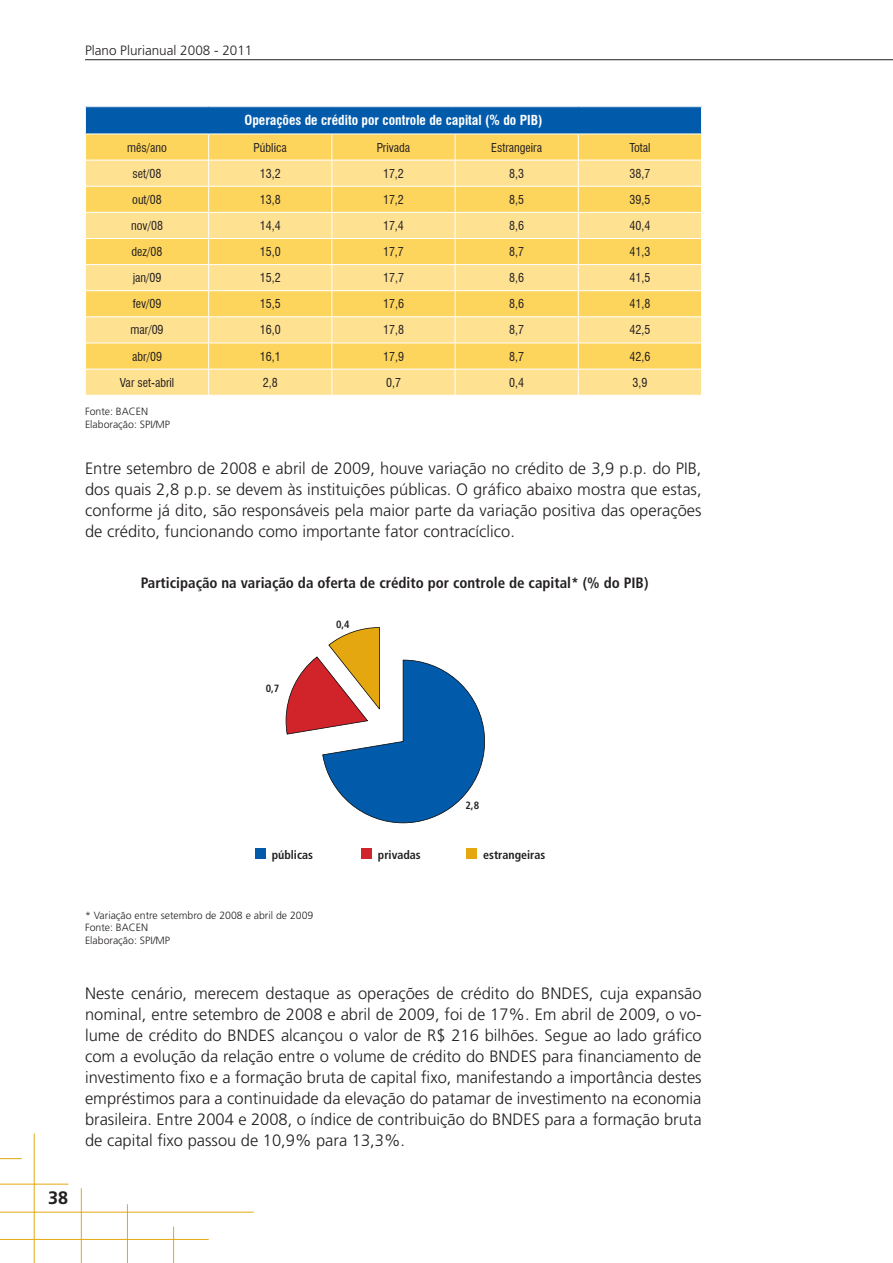
<style>
.page{position:relative;width:893px;height:1263px;background:#fff}
.page>*{position:absolute;margin:0;border:0;box-sizing:border-box;transform-origin:0 0}
.t1{font:700 18px "Frutiger";color:#231f20}
.t2{font:300 16.5px/21px "Frutiger";color:#231f20;text-align:justify}
.t3{font:700 condensed 15px "Frutiger";color:#231f20}
.t4{font:700 condensed 13.5px "Swiss 721 BT";color:#fff}
.t5{font:300 13.5px "Frutiger";color:#231f20}
.t6{font:condensed 12px "Swiss 721 BT";color:#231f20}
.t7{font:700 condensed 12px "Frutiger";color:#231f20}
.t8{font:300 10.5px/12.6px "Frutiger";color:#231f20}
.t9{font:700 condensed 10.5px "Frutiger";color:#231f20}
</style>
<div class="page">
<hr style="left:85px;top:59px;width:808px;height:1px;background:#231f20">
<hr style="left:34px;top:1133px;width:1px;height:130px;background:#e5a710">
<hr style="left:81px;top:1188px;width:1px;height:75px;background:#e5a710">
<hr style="left:127px;top:1204px;width:1px;height:59px;background:#e5a710">
<hr style="left:173px;top:1226px;width:1px;height:37px;background:#e5a710">
<hr style="left:0;top:1212px;width:254px;height:1px;background:#e5a710">
<hr style="left:0;top:1239px;width:209px;height:1px;background:#e5a710">
<hr style="left:0;top:1184px;width:68px;height:1px;background:#e5a710">
<svg style="left:0;top:1158px;width:22px;height:1px"></svg>
<div style="left:85px;top:107px;width:616px;height:27px;background:#015aaa"></div>
<div style="left:86px;top:135px;width:615px;height:25px;background:#fed55c"></div>
<svg style="left:86px;top:161px;width:615px;height:234px;background:#fedc7b"></svg>
<hr style="left:85px;top:186px;width:124px;height:1px;background:#fff">
<hr style="left:209px;top:186px;width:123px;height:1px;background:#fff">
<hr style="left:332px;top:186px;width:123px;height:1px;background:#fff">
<hr style="left:455px;top:186px;width:123px;height:1px;background:#fff">
<hr style="left:578px;top:186px;width:124px;height:1px;background:#fff">
<hr style="left:85px;top:212px;width:124px;height:1px;background:#fff">
<hr style="left:85px;top:238px;width:124px;height:1px;background:#fff">
<hr style="left:209px;top:212px;width:123px;height:1px;background:#fff">
<hr style="left:209px;top:238px;width:123px;height:1px;background:#fff">
<hr style="left:332px;top:212px;width:123px;height:1px;background:#fff">
<hr style="left:332px;top:238px;width:123px;height:1px;background:#fff">
<hr style="left:455px;top:212px;width:123px;height:1px;background:#fff">
<hr style="left:455px;top:238px;width:123px;height:1px;background:#fff">
<hr style="left:578px;top:212px;width:124px;height:1px;background:#fff">
<hr style="left:578px;top:238px;width:124px;height:1px;background:#fff">
<hr style="left:85px;top:264px;width:124px;height:1px;background:#fff">
<hr style="left:85px;top:290px;width:124px;height:1px;background:#fff">
<hr style="left:209px;top:264px;width:123px;height:1px;background:#fff">
<hr style="left:209px;top:290px;width:123px;height:1px;background:#fff">
<hr style="left:332px;top:264px;width:123px;height:1px;background:#fff">
<hr style="left:332px;top:290px;width:123px;height:1px;background:#fff">
<hr style="left:455px;top:264px;width:123px;height:1px;background:#fff">
<hr style="left:455px;top:290px;width:123px;height:1px;background:#fff">
<hr style="left:578px;top:264px;width:124px;height:1px;background:#fff">
<hr style="left:578px;top:290px;width:124px;height:1px;background:#fff">
<hr style="left:85px;top:316px;width:124px;height:1px;background:#fff">
<hr style="left:85px;top:343px;width:124px;height:1px;background:#fff">
<hr style="left:209px;top:316px;width:123px;height:1px;background:#fff">
<hr style="left:209px;top:343px;width:123px;height:1px;background:#fff">
<hr style="left:332px;top:316px;width:123px;height:1px;background:#fff">
<hr style="left:332px;top:343px;width:123px;height:1px;background:#fff">
<hr style="left:455px;top:316px;width:123px;height:1px;background:#fff">
<hr style="left:455px;top:343px;width:123px;height:1px;background:#fff">
<hr style="left:578px;top:316px;width:124px;height:1px;background:#fff">
<hr style="left:578px;top:343px;width:124px;height:1px;background:#fff">
<hr style="left:85px;top:369px;width:124px;height:1px;background:#fff">
<svg style="left:85px;top:107px;width:1px;height:288px"></svg>
<hr style="left:209px;top:369px;width:123px;height:1px;background:#fff">
<svg style="left:208px;top:134px;width:1px;height:261px"></svg>
<hr style="left:332px;top:369px;width:123px;height:1px;background:#fff">
<svg style="left:331px;top:134px;width:1px;height:261px"></svg>
<hr style="left:455px;top:369px;width:123px;height:1px;background:#fff">
<svg style="left:455px;top:134px;width:1px;height:261px"></svg>
<hr style="left:578px;top:369px;width:124px;height:1px;background:#fff">
<svg style="left:578px;top:134px;width:1px;height:261px"></svg>
<svg style="left:701px;top:107px;width:1px;height:263px"></svg>
<svg style="left:285px;top:627px;width:200px;height:197px"></svg>
<div style="left:256px;top:849px;width:10px;height:10px;background:#015aaa"></div>
<div style="left:361px;top:849px;width:10px;height:10px;background:#d1232a"></div>
<div style="left:466px;top:849px;width:10px;height:10px;background:#e5a710"></div>
<p class="t5" style="left:85px;top:43px;width:169px">Plano Plurianual 2008 - 2011</p>
<p class="t4" style="left:244px;top:112px;width:300px">Operações de crédito por controle de capital (% do PIB)</p>
<p class="t6" style="left:127px;top:140px;width:41px">mês/ano</p>
<p class="t6" style="left:254px;top:140px;width:35px">Pública</p>
<p class="t6" style="left:377px;top:140px;width:35px">Privada</p>
<p class="t6" style="left:491px;top:140px;width:52px">Estrangeira</p>
<p class="t6" style="left:629px;top:140px;width:23px">Total</p>
<p class="t6" style="left:133px;top:166px;width:30px">set/08</p>
<p class="t6" style="left:260px;top:166px;width:22px">13,2</p>
<p class="t6" style="left:383px;top:166px;width:22px">17,2</p>
<p class="t6" style="left:509px;top:166px;width:16px">8,3</p>
<p class="t6" style="left:629px;top:166px;width:22px">38,7</p>
<p class="t6" style="left:132px;top:192px;width:31px">out/08</p>
<p class="t6" style="left:260px;top:192px;width:22px">13,8</p>
<p class="t6" style="left:383px;top:192px;width:22px">17,2</p>
<p class="t6" style="left:509px;top:192px;width:16px">8,5</p>
<p class="t6" style="left:629px;top:192px;width:22px">39,5</p>
<p class="t6" style="left:131px;top:218px;width:33px">nov/08</p>
<p class="t6" style="left:260px;top:218px;width:22px">14,4</p>
<p class="t6" style="left:383px;top:218px;width:22px">17,4</p>
<p class="t6" style="left:509px;top:218px;width:16px">8,6</p>
<p class="t6" style="left:629px;top:218px;width:22px">40,4</p>
<p class="t6" style="left:132px;top:244px;width:32px">dez/08</p>
<p class="t6" style="left:260px;top:244px;width:22px">15,0</p>
<p class="t6" style="left:383px;top:244px;width:22px">17,7</p>
<p class="t6" style="left:509px;top:244px;width:16px">8,7</p>
<p class="t6" style="left:629px;top:244px;width:22px">41,3</p>
<p class="t6" style="left:133px;top:271px;width:30px">jan/09</p>
<p class="t6" style="left:260px;top:271px;width:22px">15,2</p>
<p class="t6" style="left:383px;top:271px;width:22px">17,7</p>
<p class="t6" style="left:509px;top:271px;width:16px">8,6</p>
<p class="t6" style="left:629px;top:271px;width:22px">41,5</p>
<p class="t6" style="left:133px;top:297px;width:30px">fev/09</p>
<p class="t6" style="left:260px;top:297px;width:22px">15,5</p>
<p class="t6" style="left:383px;top:297px;width:22px">17,6</p>
<p class="t6" style="left:509px;top:297px;width:16px">8,6</p>
<p class="t6" style="left:629px;top:297px;width:22px">41,8</p>
<p class="t6" style="left:131px;top:323px;width:35px">mar/09</p>
<p class="t6" style="left:260px;top:323px;width:22px">16,0</p>
<p class="t6" style="left:383px;top:323px;width:22px">17,8</p>
<p class="t6" style="left:509px;top:323px;width:16px">8,7</p>
<p class="t6" style="left:629px;top:323px;width:22px">42,5</p>
<p class="t6" style="left:132px;top:349px;width:31px">abr/09</p>
<p class="t6" style="left:260px;top:349px;width:22px">16,1</p>
<p class="t6" style="left:383px;top:349px;width:22px">17,9</p>
<p class="t6" style="left:509px;top:349px;width:16px">8,7</p>
<p class="t6" style="left:629px;top:349px;width:22px">42,6</p>
<p class="t6" style="left:120px;top:375px;width:56px">Var set-abril</p>
<p class="t6" style="left:263px;top:375px;width:16px">2,8</p>
<p class="t6" style="left:386px;top:375px;width:16px">0,7</p>
<p class="t6" style="left:509px;top:375px;width:16px">0,4</p>
<p class="t6" style="left:632px;top:375px;width:16px">3,9</p>
<p class="t8" style="left:85px;top:405px;width:87px">Fonte: BACEN<br>Elaboração: SPI/MP</p>
<p class="t2" style="left:85px;top:458px;width:618px">Entre setembro de 2008 e abril de 2009, houve variação no crédito de 3,9 p.p. do PIB, dos quais 2,8 p.p. se devem às instituições públicas. O gráfico abaixo mostra que estas, conforme já dito, são responsáveis pela maior parte da variação positiva das operações de crédito, funcionando como importante fator contracíclico.</p>
<p class="t3" style="left:141px;top:574px;width:509px">Participação na variação da oferta de crédito por controle de capital* (% do PIB)</p>
<p class="t9" style="left:266px;top:682px;width:15px">0,7</p>
<p class="t9" style="left:336px;top:618px;width:15px">0,4</p>
<p class="t9" style="left:465px;top:799px;width:15px">2,8</p>
<p class="t7" style="left:272px;top:848px;width:43px">públicas</p>
<p class="t7" style="left:378px;top:848px;width:44px">privadas</p>
<p class="t7" style="left:483px;top:848px;width:64px">estrangeiras</p>
<p class="t1" style="left:48px;top:1187px;width:22px">38</p>
<p class="t8" style="left:85px;top:909px;width:230px">* Variação entre setembro de 2008 e abril de 2009<br>Fonte: BACEN<br>Elaboração: SPI/MP</p>
<p class="t2" style="left:85px;top:983px;width:618px">Neste cenário, merecem destaque as operações de crédito do BNDES, cuja expansão nominal, entre setembro de 2008 e abril de 2009, foi de 17%. Em abril de 2009, o vo&shy;lume de crédito do BNDES alcançou o valor de R$ 216 bilhões. Segue ao lado gráfico com a evolução da relação entre o volume de crédito do BNDES para financiamento de investimento fixo e a formação bruta de capital fixo, manifestando a importância destes empréstimos para a continuidade da elevação do patamar de investimento na economia brasileira. Entre 2004 e 2008, o índice de contribuição do BNDES para a formação bruta de capital fixo passou de 10,9% para 13,3%.</p>
</div>
